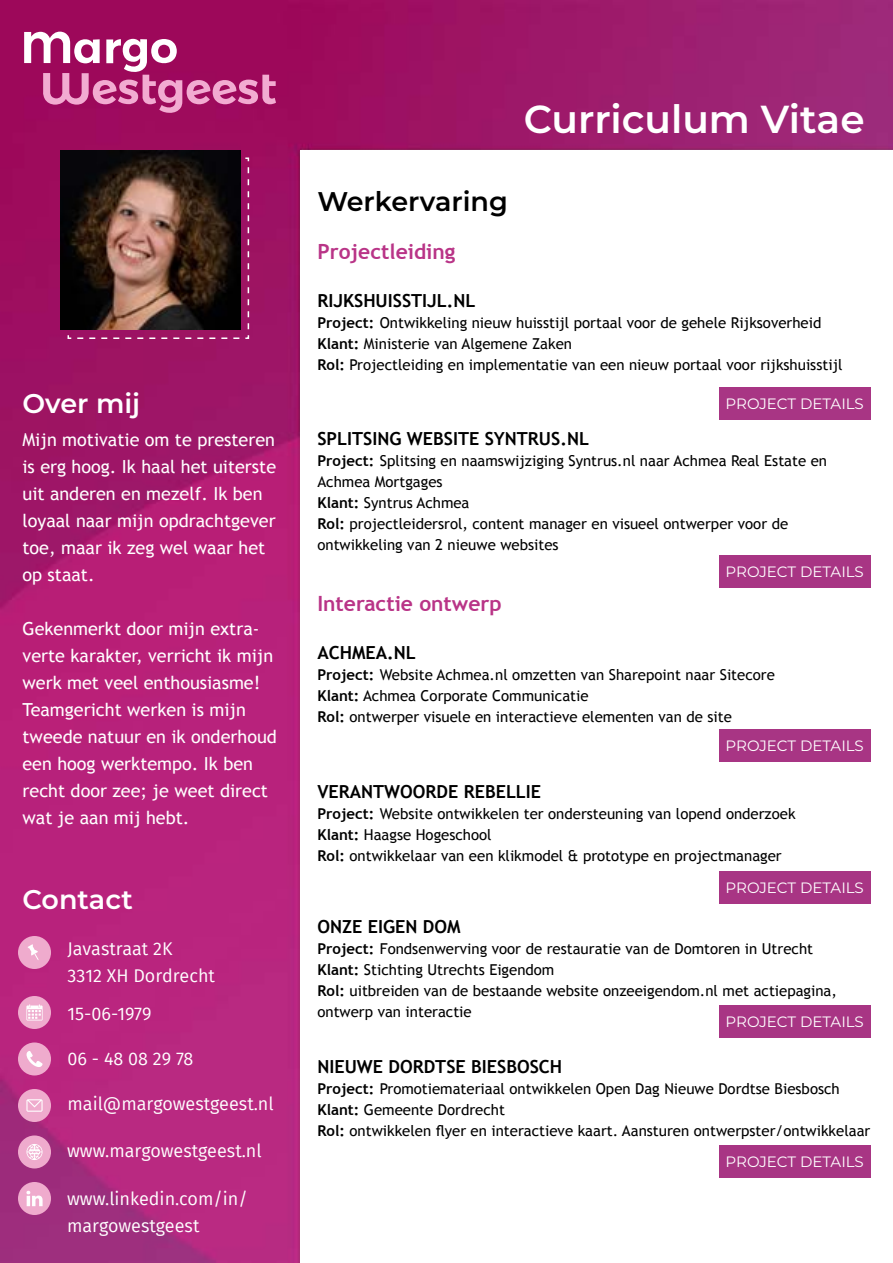
<style>
.page{position:relative;width:893px;height:1263px;background:#fff}
.page>*{position:absolute;margin:0;border:0;box-sizing:border-box;transform-origin:0 0}
.t1{font:600 39px "Montserrat";color:#fff}
.t2{font:600 27px "Montserrat";color:#fff}
.t3{font:600 27px "Montserrat";color:#000}
.t4{font:700 21px "Trebuchet MS";color:#b93487}
.t5{font:18px/27px "Trebuchet MS";color:#fff}
.t6{font:18px/27px "Fira Sans";color:#fff}
.t7{font:700 18px "Trebuchet MS";color:#000}
.t8{font:15px/21px "Trebuchet MS";color:#000}
.t9{font:15px "Montserrat";color:#fff}
.s1{font-weight:700}
</style>
<div class="page">
<img style="left:0;top:0;width:892px;height:1263px">
<div style="left:300px;top:150px;width:592px;height:1113px;background:#fff"></div>
<svg style="left:67px;top:157px;width:183px;height:183px;background:#9d236a"></svg>
<img style="left:60px;top:150px;width:180px;height:180px">
<svg style="left:24px;top:32px;width:252px;height:81px;background:#b63f81"></svg>
<div style="left:18px;top:1042px;width:33px;height:34px;background:#efabcd;border-radius:50%"></div>
<svg style="left:26px;top:1051px;width:17px;height:16px"></svg>
<div style="left:18px;top:936px;width:33px;height:33px;background:#efabcd;border-radius:50%"></div>
<svg style="left:28px;top:944px;width:11px;height:16px"></svg>
<div style="left:18px;top:996px;width:33px;height:33px;background:#efabcd;border-radius:50%"></div>
<svg style="left:26px;top:1004px;width:17px;height:17px"></svg>
<div style="left:18px;top:1089px;width:33px;height:33px;background:#efabcd;border-radius:50%"></div>
<svg style="left:26px;top:1099px;width:17px;height:13px"></svg>
<div style="left:18px;top:1136px;width:33px;height:32px;background:#efabcd;border-radius:50%"></div>
<svg style="left:26px;top:1144px;width:17px;height:16px"></svg>
<div style="left:18px;top:1182px;width:33px;height:33px;background:#efabcd;border-radius:50%"></div>
<svg style="left:26px;top:1191px;width:17px;height:15px"></svg>
<div style="left:718px;top:729px;width:152px;height:33px;background:#a83584"></div>
<div style="left:718px;top:871px;width:152px;height:33px;background:#a83584"></div>
<div style="left:718px;top:1005px;width:152px;height:33px;background:#a83584"></div>
<div style="left:718px;top:1145px;width:152px;height:33px;background:#a83584"></div>
<div style="left:718px;top:387px;width:152px;height:33px;background:#a83584"></div>
<div style="left:718px;top:555px;width:152px;height:33px;background:#a83584"></div>
<h2 class="t2" style="left:22px;top:384px;width:119px">Over mij</h2>
<p class="t5" style="left:22px;top:426px;width:255px">Mijn motivatie om te presteren is erg hoog. Ik haal het uiterste uit anderen en mezelf. Ik ben loyaal naar mijn opdrachtgever toe, maar ik zeg wel waar het op staat.</p>
<p class="t5" style="left:22px;top:615px;width:256px">Gekenmerkt door mijn extra&shy;verte karakter, verricht ik mijn werk met veel enthousiasme!<br>Teamgericht werken is mijn tweede natuur en ik onderhoud een hoog werktempo. Ik ben recht door zee; je weet direct wat je aan mij hebt.</p>
<h2 class="t2" style="left:22px;top:880px;width:112px">Contact</h2>
<p class="t6" style="left:68px;top:935px;width:149px">Javastraat 2K<br>3312 XH Dordrecht</p>
<p class="t6" style="left:68px;top:1000px;width:85px">15-06-1979</p>
<p class="t6" style="left:68px;top:1045px;width:127px">06 - 48 08 29 78</p>
<p class="t6" style="left:68px;top:1090px;width:208px">mail@margowestgeest.nl</p>
<p class="t6" style="left:67px;top:1137px;width:196px">www.margowestgeest.nl</p>
<p class="t6" style="left:67px;top:1185px;width:182px">www.linkedin.com/in/ margowestgeest</p>
<h1 class="t1" style="left:524px;top:91px;width:342px">Curriculum Vitae</h1>
<h2 class="t3" style="left:317px;top:182px;width:192px">Werkervaring</h2>
<h3 class="t4" style="left:317px;top:238px;width:139px">Projectleiding</h3>
<p class="t7" style="left:317px;top:289px;width:159px">RIJKSHUISSTIJL.NL</p>
<p class="t8" style="left:317px;top:312px;width:526px"><span class="s1">Project:</span> Ontwikkeling nieuw huisstijl portaal voor de gehele Rijksoverheid<br><span class="s1">Klant:</span> Ministerie van Algemene Zaken<br><span class="s1">Rol:</span> Projectleiding en implementatie van een nieuw portaal voor rijkshuisstijl</p>
<p class="t9" style="left:725px;top:393px;width:140px">PROJECT DETAILS</p>
<p class="t7" style="left:317px;top:428px;width:273px">SPLITSING WEBSITE SYNTRUS.NL</p>
<p class="t8" style="left:317px;top:451px;width:511px"><span class="s1">Project:</span> Splitsing en naamswijziging Syntrus.nl naar Achmea Real Estate en Achmea Mortgages<br><span class="s1">Klant:</span> Syntrus Achmea<br><span class="s1">Rol:</span> projectleidersrol, content manager en visueel ontwerper voor de ontwikkeling van 2 nieuwe websites</p>
<p class="t9" style="left:725px;top:561px;width:140px">PROJECT DETAILS</p>
<h3 class="t4" style="left:317px;top:590px;width:186px">Interactie ontwerp</h3>
<p class="t7" style="left:317px;top:641px;width:100px">ACHMEA.NL</p>
<p class="t8" style="left:317px;top:664px;width:459px"><span class="s1">Project:</span> Website Achmea.nl omzetten van Sharepoint naar Sitecore<br><span class="s1">Klant:</span> Achmea Corporate Communicatie<br><span class="s1">Rol:</span> ontwerper visuele en interactieve elementen van de site</p>
<p class="t9" style="left:725px;top:735px;width:140px">PROJECT DETAILS</p>
<p class="t7" style="left:317px;top:780px;width:225px">VERANTWOORDE REBELLIE</p>
<p class="t8" style="left:317px;top:803px;width:479px"><span class="s1">Project:</span> Website ontwikkelen ter ondersteuning van lopend onderzoek<br><span class="s1">Klant:</span> Haagse Hogeschool<br><span class="s1">Rol:</span> ontwikkelaar van een klikmodel &amp; prototype en projectmanager</p>
<p class="t9" style="left:725px;top:878px;width:140px">PROJECT DETAILS</p>
<p class="t7" style="left:317px;top:915px;width:145px">ONZE EIGEN DOM</p>
<p class="t8" style="left:317px;top:938px;width:521px"><span class="s1">Project:</span> Fondsenwerving voor de restauratie van de Domtoren in Utrecht <span class="s1">Klant:</span> Stichting Utrechts Eigendom<br><span class="s1">Rol:</span> uitbreiden van de bestaande website onzeeigendom.nl met actiepagina, ontwerp van interactie</p>
<p class="t7" style="left:317px;top:1055px;width:246px">NIEUWE DORDTSE BIESBOSCH</p>
<p class="t8" style="left:317px;top:1078px;width:554px"><span class="s1">Project:</span> Promotiemateriaal ontwikkelen Open Dag Nieuwe Dordtse Biesbosch<br><span class="s1">Klant:</span> Gemeente Dordrecht<br><span class="s1">Rol:</span> ontwikkelen flyer en interactieve kaart. Aansturen ontwerpster/ontwikkelaar</p>
<p class="t9" style="left:725px;top:1012px;width:140px">PROJECT DETAILS</p>
<p class="t9" style="left:725px;top:1151px;width:140px">PROJECT DETAILS</p>
</div>
